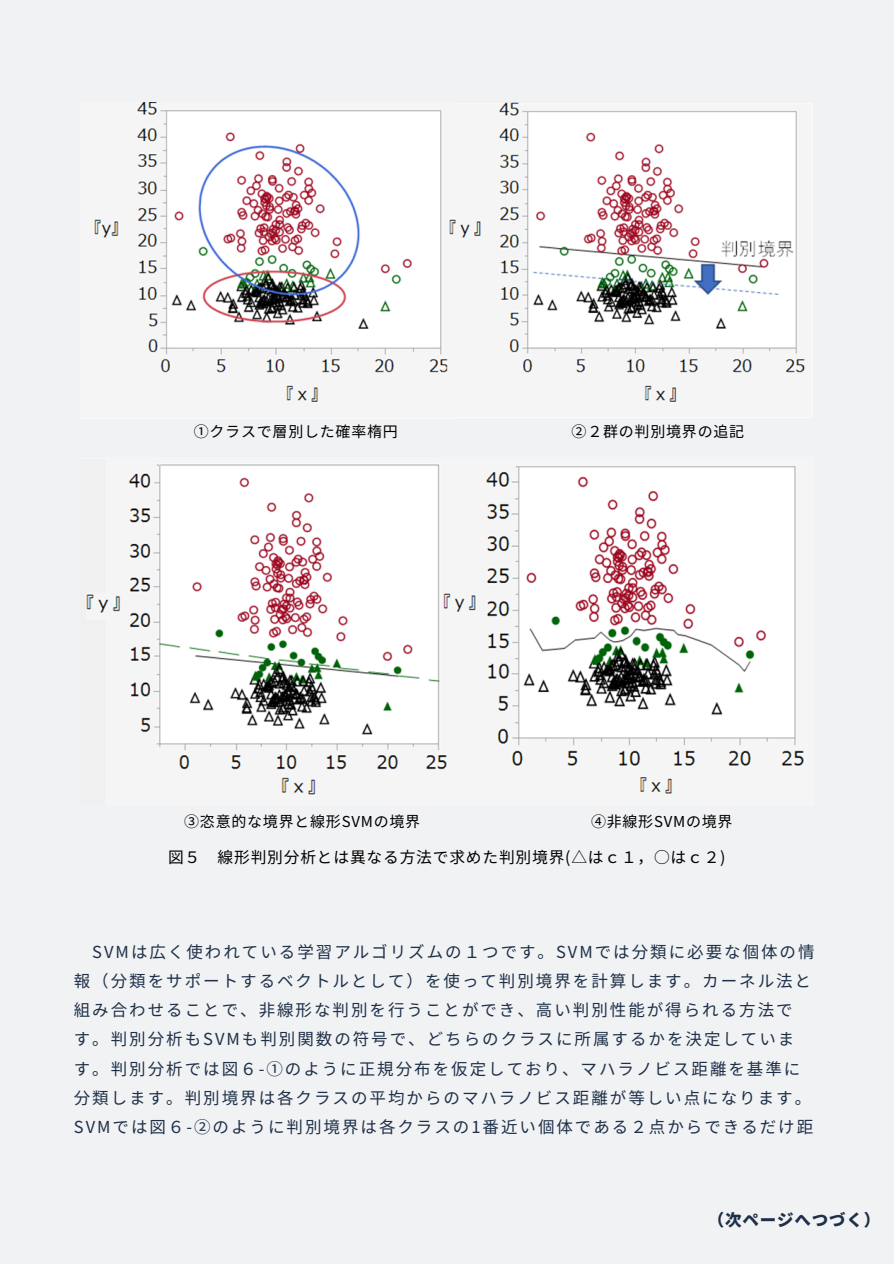
<style>
.page{position:relative;width:894px;height:1264px;background:#fff}
.page>*{position:absolute;margin:0;border:0;box-sizing:border-box;transform-origin:0 0}
.t1{font:16.5px/29.2px "Noto Sans JP";letter-spacing:.12em;color:#1e3048}
.t2{font:900 16.5px "Noto Sans JP";letter-spacing:.05em;color:#1e3048}
.t3{font:15.75px "Noto Sans JP";letter-spacing:.05em;color:#000}
.t4{font:15px "Noto Sans JP";letter-spacing:.05em;color:#000}
</style>
<div class="page">
<div style="left:0;top:0;width:893px;height:1263px;background:#f1f2f4"></div>
<img style="left:94px;top:103px;width:711px;height:299px">
<img style="left:86px;top:464px;width:718px;height:331px">
<h3 class="t4" style="left:194px;top:419px;width:205px">①クラスで層別した確率楕円</h3>
<h3 class="t4" style="left:571px;top:419px;width:174px">②２群の判別境界の追記</h3>
<p class="t4" style="left:184px;top:810px;width:237px">③恣意的な境界と線形SVMの境界</p>
<h1 class="t4" style="left:591px;top:810px;width:143px">④非線形SVMの境界</h1>
<h1 class="t3" style="left:168px;top:844px;width:559px">図５ 線形判別分析とは異なる方法で求めた判別境界(△はｃ１，○はｃ２)</h1>
<h3 class="t1" style="left:74px;top:935px;width:742px;text-indent:18px">SVMは広く使われている学習アルゴリズムの１つです。SVMでは分類に必要な個体の情報（分類をサポートするベクトルとして）を使って判別境界を計算します。カーネル法と組み合わせることで、非線形な判別を行うことができ、高い判別性能が得られる方法で<br>す。判別分析もSVMも判別関数の符号で、どちらのクラスに所属するかを決定しています。判別分析では図６-①のように正規分布を仮定しており、マハラノビス距離を基準に分類します。判別境界は各クラスの平均からのマハラノビス距離が等しい点になります。SVMでは図６-②のように判別境界は各クラスの1番近い個体である２点からできるだけ距</h3>
<p class="t2" style="left:707px;top:1206px;width:174px">（次ページへつづく）</p>
</div>
